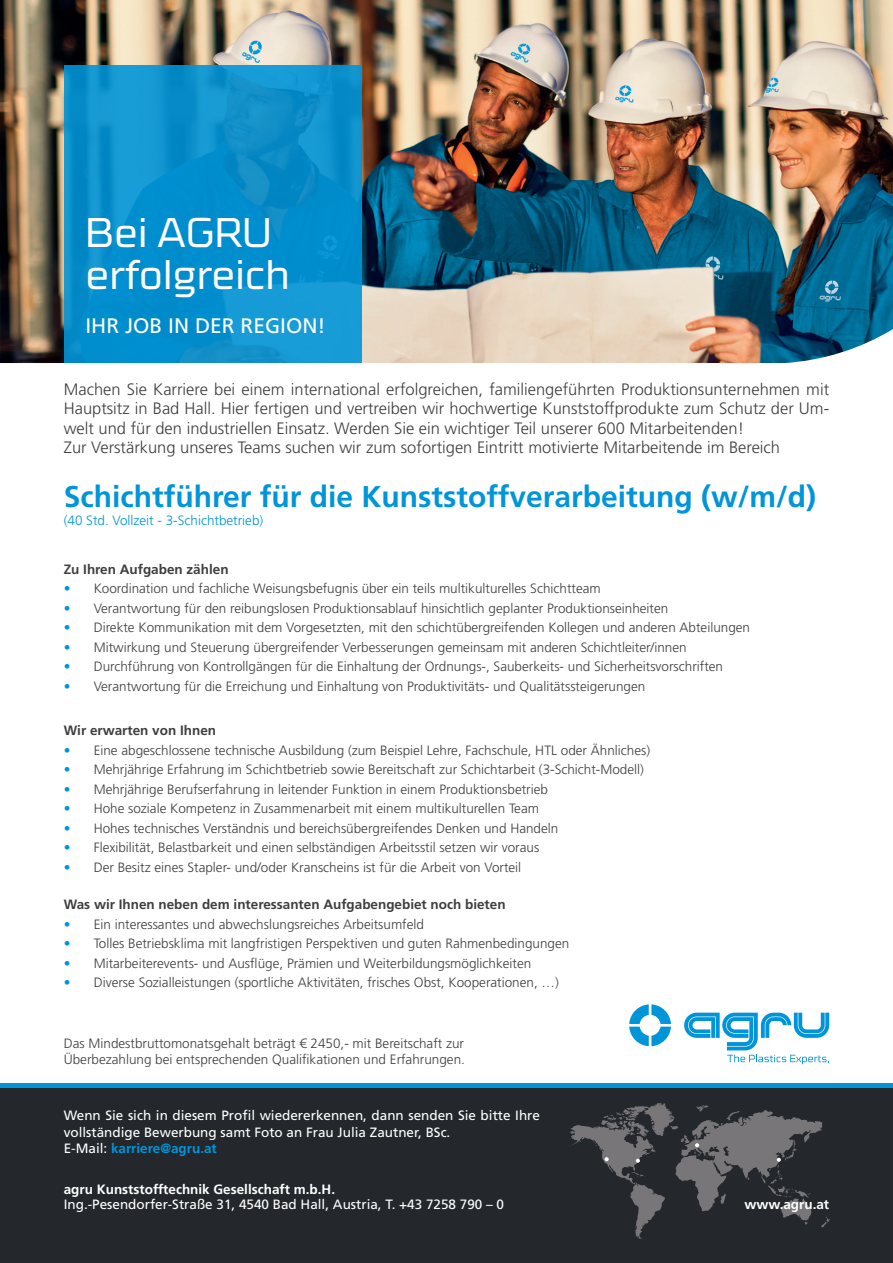
<style>
.page{position:relative;width:893px;height:1263px;background:#fff}
.page>*{position:absolute;margin:0;border:0;box-sizing:border-box;transform-origin:0 0}
.t1{font:300 42px "Cube Pro";color:#fff}
.t2{font:700 30px "Frutiger LT Std";color:#0095d9}
.t3{font:21px "Frutiger LT Std";color:#fff}
.t4{font:300 16.5px/19.5px "Frutiger LT Std";color:#3e3e3f;text-align:justify}
.t5{font:300 13.5px "Frutiger LT Std";color:#3e3e3f}
.t6{font:13.5px/16.5px "Frutiger LT Std";color:#fff}
.t7{font:700 13.5px "Frutiger LT Std";color:#3e3e3f}
.t8{font:700 13.5px "Frutiger LT Std";color:#fff}
.t9{font:300 13.5px "Frutiger LT Std";color:#0095d9}
.t10{font:700 13.5px "Frutiger LT Std";color:#0095d9}
.s1{color:#0095d9}
.s2{font-weight:400;color:#fff}
</style>
<div class="page">
<img style="left:0;top:0;width:893px;height:363px">
<div style="left:0;top:1087px;width:893px;height:176px;background:#24282c"></div>
<hr style="left:0;top:1083px;width:893px;height:4px;background:#0095d9">
<svg style="left:570px;top:1103px;width:260px;height:136px"></svg>
<svg style="left:629px;top:1004px;width:42px;height:42px"></svg>
<svg style="left:684px;top:1013px;width:145px;height:51px"></svg>
<svg style="left:64px;top:65px;width:297px;height:298px;fill:#048ece"></svg>
<p class="t1" style="left:85px;top:209px;width:188px">Bei AGRU</p>
<p class="t1" style="left:85px;top:251px;width:206px">erfolgreich</p>
<p class="t3" style="left:85px;top:314px;width:242px">IHR JOB IN DER REGION!</p>
<p class="t4" style="left:64px;top:379px;width:767px">Machen Sie Karriere bei einem international erfolgreichen, familiengeführten Produktionsunternehmen mit Hauptsitz in Bad Hall. Hier fertigen und vertreiben wir hochwertige Kunststoffprodukte zum Schutz der Um&shy;welt und für den industriellen Einsatz. Werden Sie ein wichtiger Teil unserer 600 Mitarbeitenden!</p>
<p class="t4" style="left:64px;top:438px;width:718px">Zur Verstärkung unseres Teams suchen wir zum sofortigen Eintritt motivierte Mitarbeitende im Bereich</p>
<p class="t2" style="left:64px;top:479px;width:754px">Schichtführer für die Kunststoffverarbeitung (w/m/d)</p>
<p class="t9" style="left:64px;top:513px;width:201px">(40 Std. Vollzeit - 3-Schichtbetrieb)</p>
<p class="t7" style="left:64px;top:561px;width:166px">Zu Ihren Aufgaben zählen</p>
<p class="t5" style="left:64px;top:581px;width:538px"><span class="s1">•</span> Koordination und fachliche Weisungsbefugnis über ein teils multikulturelles Schichtteam</p>
<p class="t5" style="left:64px;top:600px;width:606px"><span class="s1">•</span> Verantwortung für den reibungslosen Produktionsablauf hinsichtlich geplanter Produktionseinheiten</p>
<p class="t5" style="left:64px;top:620px;width:688px"><span class="s1">•</span> Direkte Kommunikation mit dem Vorgesetzten, mit den schichtübergreifenden Kollegen und anderen Abteilungen</p>
<p class="t5" style="left:64px;top:639px;width:624px"><span class="s1">•</span> Mitwirkung und Steuerung übergreifender Verbesserungen gemeinsam mit anderen Schichtleiter/innen</p>
<p class="t5" style="left:64px;top:659px;width:661px"><span class="s1">•</span> Durchführung von Kontrollgängen für die Einhaltung der Ordnungs-, Sauberkeits- und Sicherheitsvorschriften</p>
<p class="t5" style="left:64px;top:678px;width:583px"><span class="s1">•</span> Verantwortung für die Erreichung und Einhaltung von Produktivitäts- und Qualitätssteigerungen</p>
<p class="t7" style="left:64px;top:723px;width:154px">Wir erwarten von Ihnen</p>
<p class="t5" style="left:64px;top:742px;width:588px"><span class="s1">•</span> Eine abgeschlossene technische Ausbildung (zum Beispiel Lehre, Fachschule, HTL oder Ähnliches)</p>
<p class="t5" style="left:64px;top:762px;width:582px"><span class="s1">•</span> Mehrjährige Erfahrung im Schichtbetrieb sowie Bereitschaft zur Schichtarbeit (3-Schicht-Modell)</p>
<p class="t5" style="left:64px;top:781px;width:486px"><span class="s1">•</span> Mehrjährige Berufserfahrung in leitender Funktion in einem Produktionsbetrieb</p>
<p class="t5" style="left:64px;top:801px;width:477px"><span class="s1">•</span> Hohe soziale Kompetenz in Zusammenarbeit mit einem multikulturellen Team</p>
<p class="t5" style="left:64px;top:820px;width:496px"><span class="s1">•</span> Hohes technisches Verständnis und bereichsübergreifendes Denken und Handeln</p>
<p class="t5" style="left:64px;top:840px;width:477px"><span class="s1">•</span> Flexibilität, Belastbarkeit und einen selbständigen Arbeitsstil setzen wir voraus</p>
<p class="t5" style="left:64px;top:859px;width:459px"><span class="s1">•</span> Der Besitz eines Stapler- und/oder Kranscheins ist für die Arbeit von Vorteil</p>
<p class="t7" style="left:64px;top:897px;width:443px">Was wir Ihnen neben dem interessanten Aufgabengebiet noch bieten</p>
<p class="t5" style="left:64px;top:916px;width:362px"><span class="s1">•</span> Ein interessantes und abwechslungsreiches Arbeitsumfeld</p>
<p class="t5" style="left:64px;top:936px;width:507px"><span class="s1">•</span> Tolles Betriebsklima mit langfristigen Perspektiven und guten Rahmenbedingungen</p>
<p class="t5" style="left:64px;top:955px;width:469px"><span class="s1">•</span> Mitarbeiterevents- und Ausflüge, Prämien und Weiterbildungsmöglichkeiten</p>
<p class="t5" style="left:64px;top:975px;width:496px"><span class="s1">•</span> Diverse Sozialleistungen (sportliche Aktivitäten, frisches Obst, Kooperationen, …)</p>
<p class="t5" style="left:64px;top:1035px;width:402px">Das Mindestbruttomonatsgehalt beträgt € 2450,- mit Bereitschaft zur</p>
<p class="t5" style="left:64px;top:1052px;width:403px">Überbezahlung bei entsprechenden Qualifikationen und Erfahrungen.</p>
<p class="t6" style="left:64px;top:1107px;width:478px">Wenn Sie sich in diesem Profil wiedererkennen, dann senden Sie bitte Ihre vollständige Bewerbung samt Foto an Frau Julia Zautner, BSc.</p>
<p class="t10" style="left:64px;top:1140px;width:155px"><span class="s2">E-Mail:</span> karriere@agru.at</p>
<p class="t8" style="left:64px;top:1182px;width:273px">agru Kunststofftechnik Gesellschaft m.b.H.</p>
<p class="t6" style="left:64px;top:1196px;width:442px">Ing.-Pesendorfer-Straße 31, 4540 Bad Hall, Austria, T. +43 7258 790 – 0</p>
<p class="t8" style="left:744px;top:1197px;width:86px">www.agru.at</p>
</div>
